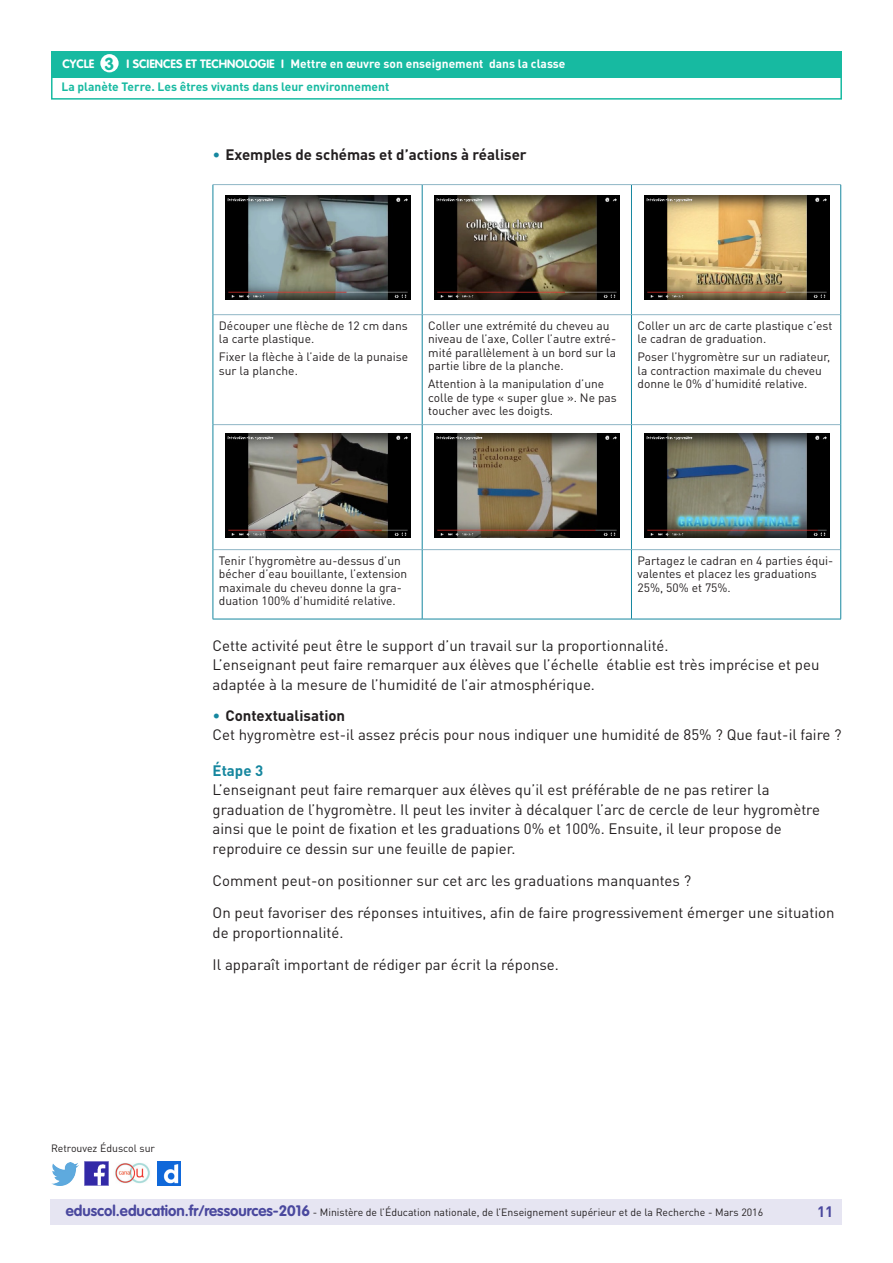
<style>
.page{position:relative;width:893px;height:1263px;background:#fff}
.page>*{position:absolute;margin:0;border:0;box-sizing:border-box;transform-origin:0 0}
.t1{font:700 17.25px "VAG Rounded Std";color:#17baa1}
._06_Texte_courant{font:15px/19.5px "DIN Pro";color:#231f20}
._08_Liste_à_puces_ni{font:700 15px "DIN Pro";color:#231f20}
._05_Titre_de_niveau{font:700 15px "DIN Pro";color:#16879f}
.t2{font:700 15px "DIN Pro";color:#4a489e}
.Texte_courant_tablea{font:12px/13.5px "DIN Pro";color:#231f20}
.t3{font:700 12px "DIN Pro";color:#17baa1}
.t4{font:700 12px "DIN Pro";color:#fff}
.t5{font:700 12px "VAG Rounded Std";color:#fff}
.t6{font:10.5px "DIN Pro";color:#231f20}
.s1{font-weight:400;color:#16879f}
.s2{font-family:"VAG Rounded Std";font-weight:700;font-size:15px;color:#4a489e}
</style>
<div class="page">
<div style="left:50px;top:1199px;width:791px;height:26px;background:#e6e5f2"></div>
<div style="left:51px;top:51px;width:791px;height:27px;background:#17baa1"></div>
<div style="left:100px;top:54px;width:19px;height:18px;background:#fff;border-radius:50%"></div>
<div style="left:51px;top:75px;width:791px;height:25px;border:2px solid #17baa1"></div>
<img style="left:85px;top:1162px;width:23px;height:23px">
<img style="left:51px;top:1163px;width:28px;height:22px">
<img style="left:158px;top:1162px;width:22px;height:23px">
<img style="left:115px;top:1163px;width:35px;height:21px">
<hr style="left:213px;top:184px;width:209px;height:1px;background:#8fb6c6">
<hr style="left:422px;top:184px;width:209px;height:1px;background:#8fb6c6">
<hr style="left:631px;top:184px;width:210px;height:1px;background:#8fb6c6">
<hr style="left:213px;top:314px;width:209px;height:1px;background:#8fb6c6">
<hr style="left:422px;top:314px;width:209px;height:1px;background:#8fb6c6">
<hr style="left:631px;top:314px;width:209px;height:1px;background:#8fb6c6">
<hr style="left:213px;top:424px;width:209px;height:1px;background:#8fb6c6">
<hr style="left:422px;top:424px;width:209px;height:1px;background:#8fb6c6">
<hr style="left:631px;top:424px;width:209px;height:1px;background:#8fb6c6">
<hr style="left:213px;top:549px;width:209px;height:1px;background:#8fb6c6">
<hr style="left:422px;top:549px;width:209px;height:1px;background:#8fb6c6">
<hr style="left:631px;top:549px;width:209px;height:1px;background:#8fb6c6">
<hr style="left:213px;top:185px;width:1px;height:130px;background:#16879f">
<hr style="left:422px;top:185px;width:1px;height:129px;background:#16879f">
<hr style="left:631px;top:185px;width:1px;height:129px;background:#16879f">
<hr style="left:840px;top:185px;width:1px;height:130px;background:#16879f">
<hr style="left:213px;top:315px;width:1px;height:110px;background:#16879f">
<hr style="left:422px;top:315px;width:1px;height:109px;background:#16879f">
<hr style="left:631px;top:315px;width:1px;height:109px;background:#16879f">
<hr style="left:840px;top:315px;width:1px;height:110px;background:#16879f">
<hr style="left:213px;top:425px;width:1px;height:125px;background:#16879f">
<hr style="left:422px;top:425px;width:1px;height:124px;background:#16879f">
<hr style="left:631px;top:425px;width:1px;height:124px;background:#16879f">
<hr style="left:840px;top:425px;width:1px;height:125px;background:#16879f">
<hr style="left:213px;top:550px;width:1px;height:69px;background:#16879f">
<hr style="left:422px;top:550px;width:1px;height:69px;background:#16879f">
<hr style="left:631px;top:550px;width:1px;height:69px;background:#16879f">
<hr style="left:840px;top:550px;width:1px;height:69px;background:#16879f">
<hr style="left:213px;top:619px;width:209px;height:1px;background:#16879f">
<hr style="left:422px;top:619px;width:209px;height:1px;background:#16879f">
<hr style="left:631px;top:619px;width:210px;height:1px;background:#16879f">
<img style="left:435px;top:196px;width:185px;height:104px">
<img style="left:644px;top:196px;width:185px;height:104px">
<img style="left:225px;top:196px;width:185px;height:104px">
<img style="left:225px;top:434px;width:185px;height:104px">
<img style="left:435px;top:434px;width:185px;height:104px">
<img style="left:644px;top:434px;width:185px;height:104px">
<p class="t1" style="left:105px;top:53px;width:11px">3</p>
<p class="t4" style="left:291px;top:56px;width:276px">Mettre en œuvre son enseignement dans la classe</p>
<p class="t3" style="left:61px;top:79px;width:329px">La planète Terre. Les êtres vivants dans leur environnement</p>
<p class="t5" style="left:63px;top:57px;width:33px">CYCLE</p>
<p class="t5" style="left:127px;top:57px;width:159px">I SCIENCES ET TECHNOLOGIE I</p>
<p class="_08_Liste_à_puces_ni" style="left:213px;top:145px;width:316px"><span class="s1">•</span> Exemples de schémas et d’actions à réaliser</p>
<p class="Texte_courant_tablea" style="left:219px;top:318px;width:190px">Découper une flèche de 12 cm dans la carte plastique.</p>
<p class="Texte_courant_tablea" style="left:219px;top:350px;width:191px">Fixer la flèche à l’aide de la punaise sur la planche.</p>
<p class="Texte_courant_tablea" style="left:428px;top:318px;width:189px">Coller une extrémité du cheveu au niveau de l’axe, Coller l’autre extré&shy;mité parallèlement à un bord sur la partie libre de la planche.</p>
<p class="Texte_courant_tablea" style="left:428px;top:377px;width:190px">Attention à la manipulation d’une colle de type « super glue ». Ne pas toucher avec les doigts.</p>
<p class="Texte_courant_tablea" style="left:637px;top:318px;width:196px">Coller un arc de carte plastique c’est le cadran de graduation.</p>
<p class="Texte_courant_tablea" style="left:637px;top:350px;width:194px">Poser l’hygromètre sur un radiateur, la contraction maximale du cheveu donne le 0% d’humidité relative.</p>
<p class="Texte_courant_tablea" style="left:219px;top:553px;width:190px">Tenir l’hygromètre au-dessus d’un bécher d’eau bouillante, l’extension maximale du cheveu donne la gra&shy;duation 100% d’humidité relative.</p>
<p class="Texte_courant_tablea" style="left:637px;top:553px;width:197px">Partagez le cadran en 4 parties équi&shy;valentes et placez les graduations<br>25%, 50% et 75%.</p>
<p class="_06_Texte_courant" style="left:213px;top:635px;width:457px">Cette activité peut être le support d’un travail sur la proportionnalité.</p>
<p class="_06_Texte_courant" style="left:213px;top:655px;width:608px">L’enseignant peut faire remarquer aux élèves que l’échelle établie est très imprécise et peu adaptée à la mesure de l’humidité de l’air atmosphérique.</p>
<p class="_08_Liste_à_puces_ni" style="left:213px;top:705px;width:134px"><span class="s1">•</span> Contextualisation</p>
<p class="_06_Texte_courant" style="left:213px;top:725px;width:631px">Cet hygromètre est-il assez précis pour nous indiquer une humidité de 85% ? Que faut-il faire ?</p>
<p class="_05_Titre_de_niveau" style="left:213px;top:760px;width:52px">Étape 3</p>
<p class="_06_Texte_courant" style="left:213px;top:780px;width:609px">L’enseignant peut faire remarquer aux élèves qu’il est préférable de ne pas retirer la graduation de l’hygromètre. Il peut les inviter à décalquer l’arc de cercle de leur hygromètre ainsi que le point de fixation et les graduations 0% et 100%. Ensuite, il leur propose de reproduire ce dessin sur une feuille de papier.</p>
<p class="_06_Texte_courant" style="left:213px;top:870px;width:480px">Comment peut-on positionner sur cet arc les graduations manquantes ?</p>
<p class="_06_Texte_courant" style="left:213px;top:903px;width:623px">On peut favoriser des réponses intuitives, afin de faire progressivement émerger une situation de proportionnalité.</p>
<p class="_06_Texte_courant" style="left:213px;top:954px;width:348px">Il apparaît important de rédiger par écrit la réponse.</p>
<p class="t6" style="left:51px;top:1141px;width:106px">Retrouvez Éduscol sur</p>
<p class="t6" style="left:66px;top:1205px;width:699px"><span class="s2">eduscol.education.fr/ressources-2016</span> - Ministère de l’Éducation nationale, de l’Enseignement supérieur et de la Recherche - Mars 2016</p>
<p class="t2" style="left:817px;top:1201px;width:18px">11</p>
</div>
